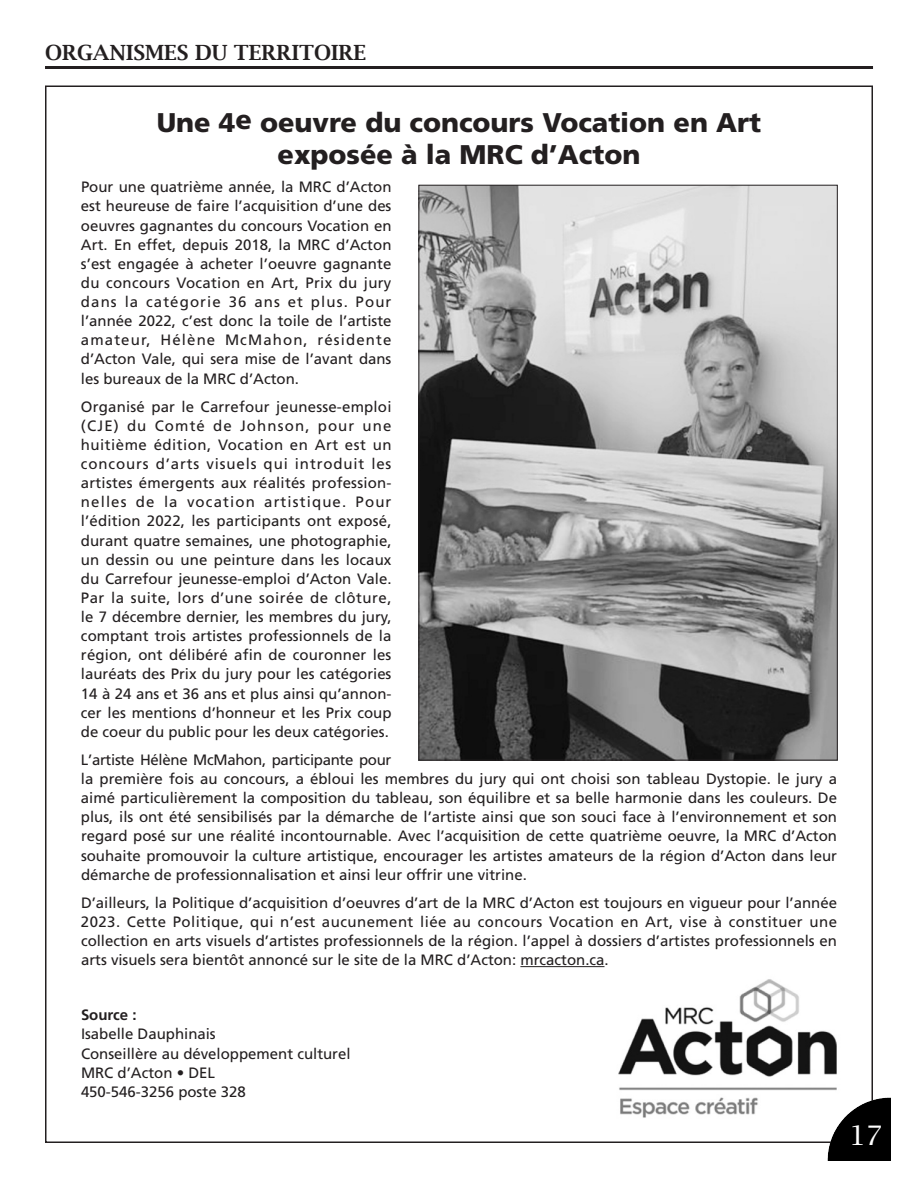
<style>
.page{position:relative;width:918px;height:1188px;background:#fff}
.page>*{position:absolute;margin:0;border:0;box-sizing:border-box;transform-origin:0 0}
.t1{font:900 27px/32.4px "Frutiger";color:#231f20;text-align:center}
.t2{font:27px "Lucida Bright";color:#fff}
.t3{font:600 21px "Lucida Bright";color:#231f20}
.t4{font:15px/19.2px "Frutiger";color:#231f20;text-align:justify}
.t5{font:700 15px "Frutiger";color:#231f20}
</style>
<div class="page">
<img style="left:618px;top:979px;width:219px;height:139px">
<img style="left:827px;top:1098px;width:64px;height:63px">
<hr style="left:45px;top:66px;width:828px;height:3px;background:#231f20">
<hr style="left:520px;top:966px;width:85px;height:1px;background:#231f20">
<img style="left:420px;top:187px;width:416px;height:572px">
<h2 class="t3" style="left:45px;top:39px;width:323px">ORgANISMES DU TERRITOIRE</h2>
<h1 class="t1" style="left:157px;top:108px;width:606px">Une 4e oeuvre du concours Vocation en Art exposée à la MRC d’Acton</h1>
<p class="t4" style="left:81px;top:179px;width:312px">Pour une quatrième année, la MRC d’Acton est heureuse de faire l’acquisition d’une des oeuvres gagnantes du concours Vocation en Art. En effet, depuis 2018, la MRC d’Acton s’est engagée à acheter l’oeuvre gagnante du concours Vocation en Art, Prix du jury dans la catégorie 36 ans et plus. Pour l’année 2022, c’est donc la toile de l’artiste amateur, Hélène McMahon, résidente d’Acton Vale, qui sera mise de l’avant dans les bureaux de la MRC d’Acton.</p>
<p class="t4" style="left:81px;top:398px;width:312px">Organisé par le Carrefour jeunesse-emploi (CJE) du Comté de Johnson, pour une huitième édition, Vocation en Art est un concours d’arts visuels qui introduit les artistes émergents aux réalités profession&shy;nelles de la vocation artistique. Pour l’édition 2022, les participants ont exposé, durant quatre semaines, une photographie, un dessin ou une peinture dans les locaux du Carrefour jeunesse-emploi d’Acton Vale.<br>Par la suite, lors d’une soirée de clôture, le 7 décembre dernier, les membres du jury, comptant trois artistes professionnels de la région, ont délibéré afin de couronner les lauréats des Prix du jury pour les catégories 14 à 24 ans et 36 ans et plus ainsi qu’annon&shy;cer les mentions d’honneur et les Prix coup de coeur du public pour les deux catégories.</p>
<p class="t4" style="left:81px;top:751px;width:758px;text-align:left">L’artiste Hélène McMahon, participante pour<br>la première fois au concours, a ébloui les membres du jury qui ont choisi son tableau Dystopie. le jury a aimé particulièrement la composition du tableau, son équilibre et sa belle harmonie dans les couleurs. De plus, ils ont été sensibilisés par la démarche de l’artiste ainsi que son souci face à l’environnement et son regard posé sur une réalité incontournable. Avec l’acquisition de cette quatrième oeuvre, la MRC d’Acton souhaite promouvoir la culture artistique, encourager les artistes amateurs de la région d’Acton dans leur démarche de professionnalisation et ainsi leur offrir une vitrine.</p>
<p class="t4" style="left:81px;top:894px;width:758px">D’ailleurs, la Politique d’acquisition d’oeuvres d’art de la MRC d’Acton est toujours en vigueur pour l’année 2023. Cette Politique, qui n’est aucunement liée au concours Vocation en Art, vise à constituer une collection en arts visuels d’artistes professionnels de la région. l’appel à dossiers d’artistes professionnels en arts visuels sera bientôt annoncé sur le site de la MRC d’Acton: mrcacton.ca.</p>
<p class="t5" style="left:81px;top:1009px;width:57px">Source :</p>
<p class="t4" style="left:81px;top:1026px;width:271px;text-align:left">Isabelle Dauphinais<br>Conseillère au développement culturel<br>MRC d’Acton • DEL<br>450-546-3256 poste 328</p>
<h1 class="t2" style="left:850px;top:1119px;width:34px">17</h1>
</div>
